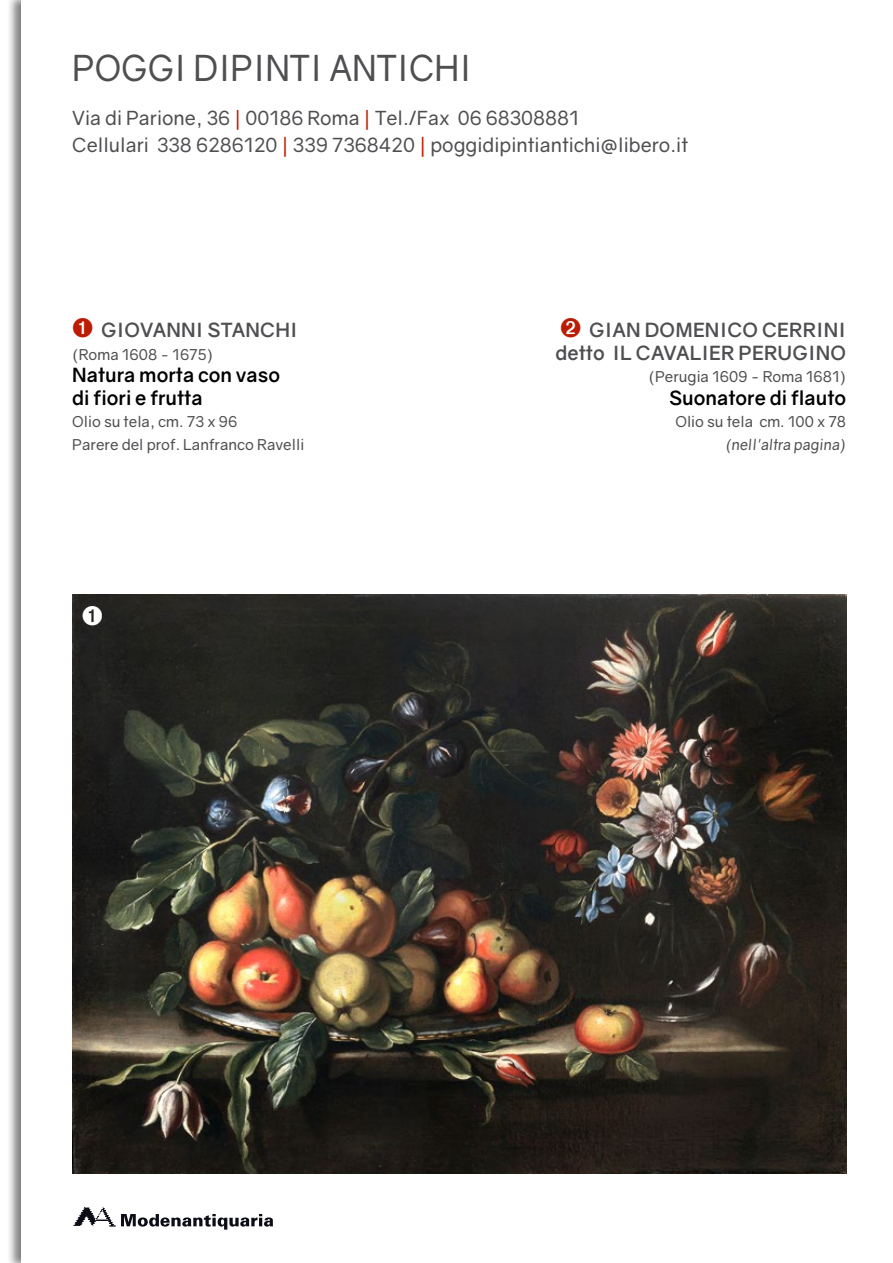
<style>
.page{position:relative;width:893px;height:1263px;background:#fff}
.page>*{position:absolute;margin:0;border:0;box-sizing:border-box;transform-origin:0 0}
.t1{font:36px "Gravity";color:#4f4e51;scale:.95 1}
.t2{font:19.5px/27px "Gravity";color:#4f4e51}
.t3{font:700 19.5px/22.5px "Gravity";letter-spacing:.01em;color:#4f4e51}
.t4{font:700 19.5px/22.5px "Gravity";color:#000}
.t5{font:15px/22.5px "Gravity";color:#4f4e51}
.t6{font:italic 15px "Gravity";color:#4f4e51}
.s1{color:#bc1c03}
</style>
<div class="page">
<div style="left:6px;top:0;width:67px;height:1263px;background:#000;opacity:.5"></div>
<div style="left:21px;top:0;width:50px;height:1263px;background:#fff"></div>
<svg style="left:74px;top:1207px;width:199px;height:22px"></svg>
<img style="left:72px;top:595px;width:774px;height:579px">
<svg style="left:83px;top:606px;width:19px;height:20px"></svg>
<h1 class="t1" style="left:72px;top:46px;width:422px">POGGI DIPINTI ANTICHI</h1>
<h2 class="t2" style="left:72px;top:104px;width:617px">Via di Parione, 36 <span class="s1">|</span> 00186 Roma <span class="s1">|</span> Tel./Fax 06 68308881<br>Cellulari 338 6286120 <span class="s1">|</span> 339 7368420 <span class="s1">|</span> poggidipintiantichi@libero.it</h2>
<h2 class="t3" style="left:72px;top:319px;width:227px"><span class="s1">➊</span> Giovanni Stanchi</h2>
<p class="t5" style="left:72px;top:343px;width:142px">(Roma 1608 - 1675)</p>
<h2 class="t4" style="left:72px;top:364px;width:209px">Natura morta con vaso di fiori e frutta</h2>
<p class="t5" style="left:72px;top:411px;width:233px">Olio su tela, cm. 73 x 96<br>Parere del prof. Lanfranco Ravelli</p>
<h2 class="t3" style="left:555px;top:319px;width:292px"><span class="s1">➋</span> Gian Domenico Cerrini detto I l Cavalier Perugino</h2>
<p class="t5" style="left:649px;top:366px;width:199px">(Perugia 1609 - Roma 1681)</p>
<h2 class="t4" style="left:669px;top:387px;width:179px">Suonatore di flauto</h2>
<p class="t5" style="left:675px;top:411px;width:172px">Olio su tela cm. 100 x 78</p>
<p class="t6" style="left:726px;top:435px;width:122px">(nell'altra pagina)</p>
</div>
